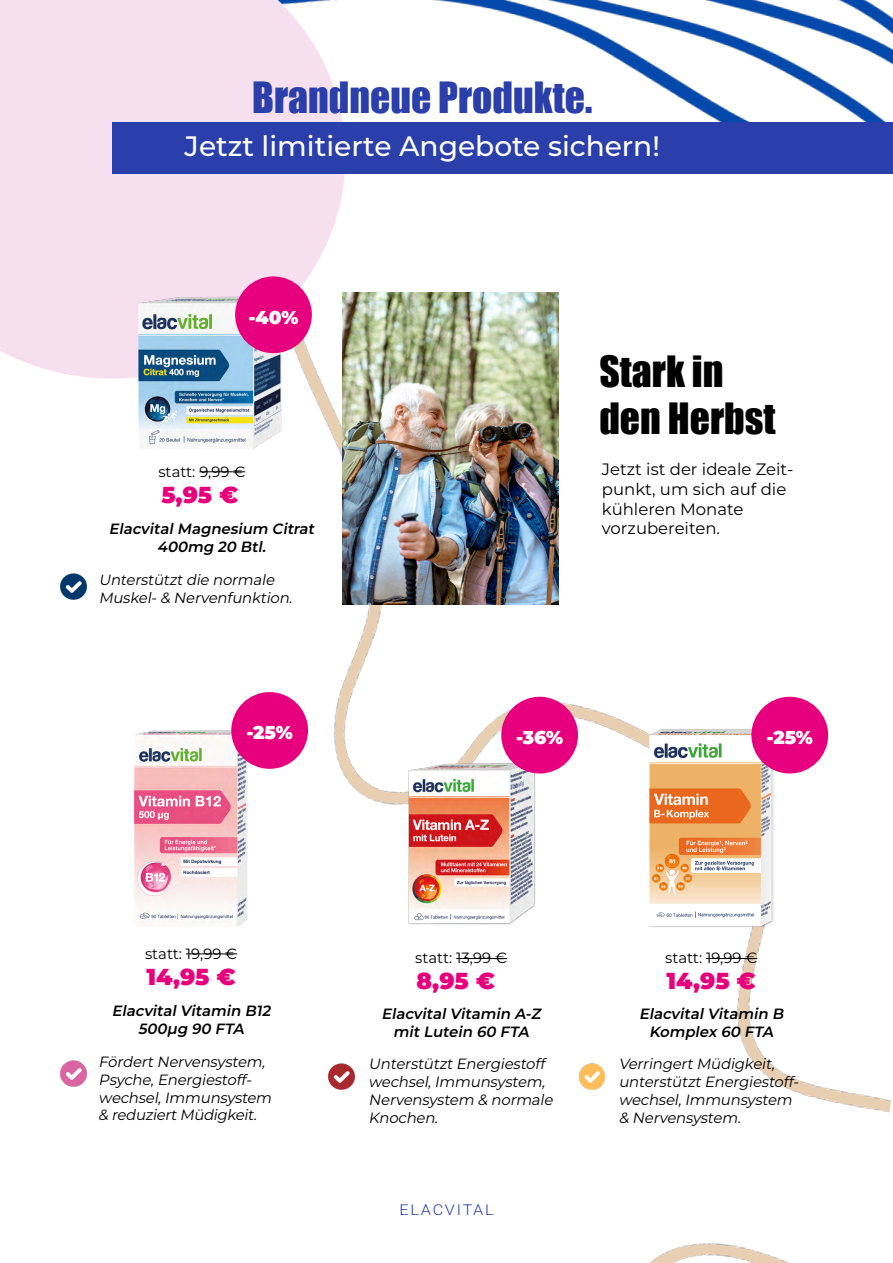
<style>
.page{position:relative;width:893px;height:1263px;background:#fff}
.page>*{position:absolute;margin:0;border:0;box-sizing:border-box;transform-origin:0 0}
.t1{font:39.6px "Impact";color:#2b3faa}
.t2{font:39.6px "Impact";color:#000}
.t3{font:500 28.05px "Montserrat";color:#fff}
.t4{font:900 23.1px "Montserrat";color:#e6007d}
.t5{font:900 18.6px "Montserrat";color:#fff}
.t6{font:16.5px/19.8px "Montserrat";color:#000}
.t7{font:italic 14.85px "Montserrat";letter-spacing:-.015em;color:#000}
.t8{font:italic 600 14.85px/17.9px "Montserrat";color:#000;text-align:center}
.t9{font:14.85px "Montserrat";color:#000}
.t10{font:14.85px "Heebo";letter-spacing:.1em;color:#2b3faa;scale:1.1 1}
</style>
<div class="page">
<img style="left:87px;top:0;width:806px;height:1263px">
<svg style="left:0;top:0;width:345px;height:379px;background:#f5e1ee"></svg>
<img style="left:138px;top:292px;width:144px;height:157px">
<img style="left:134px;top:729px;width:114px;height:197px">
<img style="left:408px;top:761px;width:132px;height:165px">
<img style="left:629px;top:690px;width:164px;height:255px">
<img style="left:328px;top:1057px;width:28px;height:40px">
<img style="left:578px;top:1057px;width:28px;height:40px">
<div style="left:235px;top:276px;width:77px;height:77px;background:#e6007d;border-radius:50%"></div>
<div style="left:231px;top:692px;width:77px;height:77px;background:#e6007d;border-radius:50%"></div>
<div style="left:501px;top:697px;width:77px;height:76px;background:#e6007d;border-radius:50%"></div>
<div style="left:751px;top:697px;width:77px;height:76px;background:#e6007d;border-radius:50%"></div>
<hr style="left:199px;top:471px;width:46px;height:1px;background:#000">
<hr style="left:186px;top:953px;width:51px;height:1px;background:#000">
<hr style="left:456px;top:958px;width:51px;height:1px;background:#000">
<hr style="left:706px;top:958px;width:51px;height:1px;background:#000">
<img style="left:342px;top:292px;width:216px;height:313px">
<img style="left:60px;top:573px;width:27px;height:27px">
<img style="left:60px;top:1060px;width:27px;height:27px">
<div style="left:113px;top:122px;width:780px;height:51px;background:#2b3faa"></div>
<p class="t1" style="left:252px;top:67px;width:342px">Brandneue Produkte.</p>
<p class="t3" style="left:185px;top:127px;width:477px">Jetzt limitierte Angebote sichern!</p>
<p class="t5" style="left:248px;top:305px;width:52px">-40%</p>
<p class="t9" style="left:158px;top:462px;width:88px">statt: 9,99 €</p>
<p class="t4" style="left:161px;top:479px;width:79px">5,95 €</p>
<p class="t8" style="left:109px;top:520px;width:210px">ElacvitalMagnesium Citrat<br>400mg 20 Btl.</p>
<p class="t7" style="left:99px;top:570px;width:180px">Unterstütztdie normale</p>
<p class="t7" style="left:99px;top:587px;width:198px">Muskel-&amp; Nervenfunktion.</p>
<p class="t2" style="left:599px;top:341px;width:126px">Stark in</p>
<p class="t2" style="left:599px;top:388px;width:178px">den Herbst</p>
<p class="t6" style="left:602px;top:459px;width:193px">Jetzt ist der ideale Zeit&shy;punkt, um sich auf die kühleren Monate</p>
<p class="t6" style="left:602px;top:518px;width:120px">vorzubereiten.</p>
<p class="t5" style="left:246px;top:720px;width:48px">-25%</p>
<p class="t5" style="left:516px;top:725px;width:49px">-36%</p>
<p class="t5" style="left:766px;top:725px;width:48px">-25%</p>
<p class="t9" style="left:145px;top:944px;width:94px">statt: 19,99 €</p>
<p class="t4" style="left:146px;top:961px;width:91px">14,95 €</p>
<p class="t9" style="left:415px;top:948px;width:93px">statt: 13,99 €</p>
<p class="t4" style="left:416px;top:966px;width:80px">8,95 €</p>
<p class="t9" style="left:665px;top:948px;width:94px">statt: 19,99 €</p>
<p class="t4" style="left:666px;top:966px;width:91px">14,95 €</p>
<p class="t8" style="left:112px;top:1002px;width:163px">ElacvitalVitamin B12</p>
<p class="t8" style="left:138px;top:1019px;width:111px">500µg 90 FTA</p>
<p class="t7" style="left:99px;top:1052px;width:171px">FördertNervensystem,</p>
<p class="t7" style="left:99px;top:1069px;width:158px">Psyche,Energiestoff-</p>
<p class="t7" style="left:99px;top:1087px;width:177px">wechsel,Immunsystem</p>
<p class="t7" style="left:98px;top:1105px;width:163px">&amp; reduziertMüdigkeit.</p>
<p class="t8" style="left:381px;top:1004px;width:164px">ElacvitalVitamin A-Z</p>
<p class="t8" style="left:393px;top:1022px;width:140px">mit Lutein 60 FTA</p>
<p class="t7" style="left:369px;top:1054px;width:181px">UnterstütztEnergiestoff</p>
<p class="t7" style="left:369px;top:1072px;width:181px">wechsel,Immunsystem,</p>
<p class="t7" style="left:369px;top:1090px;width:189px">Nervensystem &amp; normale</p>
<p class="t7" style="left:369px;top:1107px;width:74px">Knochen.</p>
<p class="t10" style="left:400px;top:1199px;width:87px">ELACVITAL</p>
<p class="t8" style="left:639px;top:1004px;width:149px">ElacvitalVitamin B</p>
<p class="t8" style="left:649px;top:1022px;width:129px">Komplex 60 FTA</p>
<p class="t7" style="left:619px;top:1054px;width:161px">VerringertMüdigkeit,</p>
<p class="t7" style="left:619px;top:1072px;width:185px">unterstütztEnergiestoff-</p>
<p class="t7" style="left:619px;top:1090px;width:178px">wechsel,Immunsystem</p>
<p class="t7" style="left:619px;top:1107px;width:127px">&amp; Nervensystem.</p>
</div>
